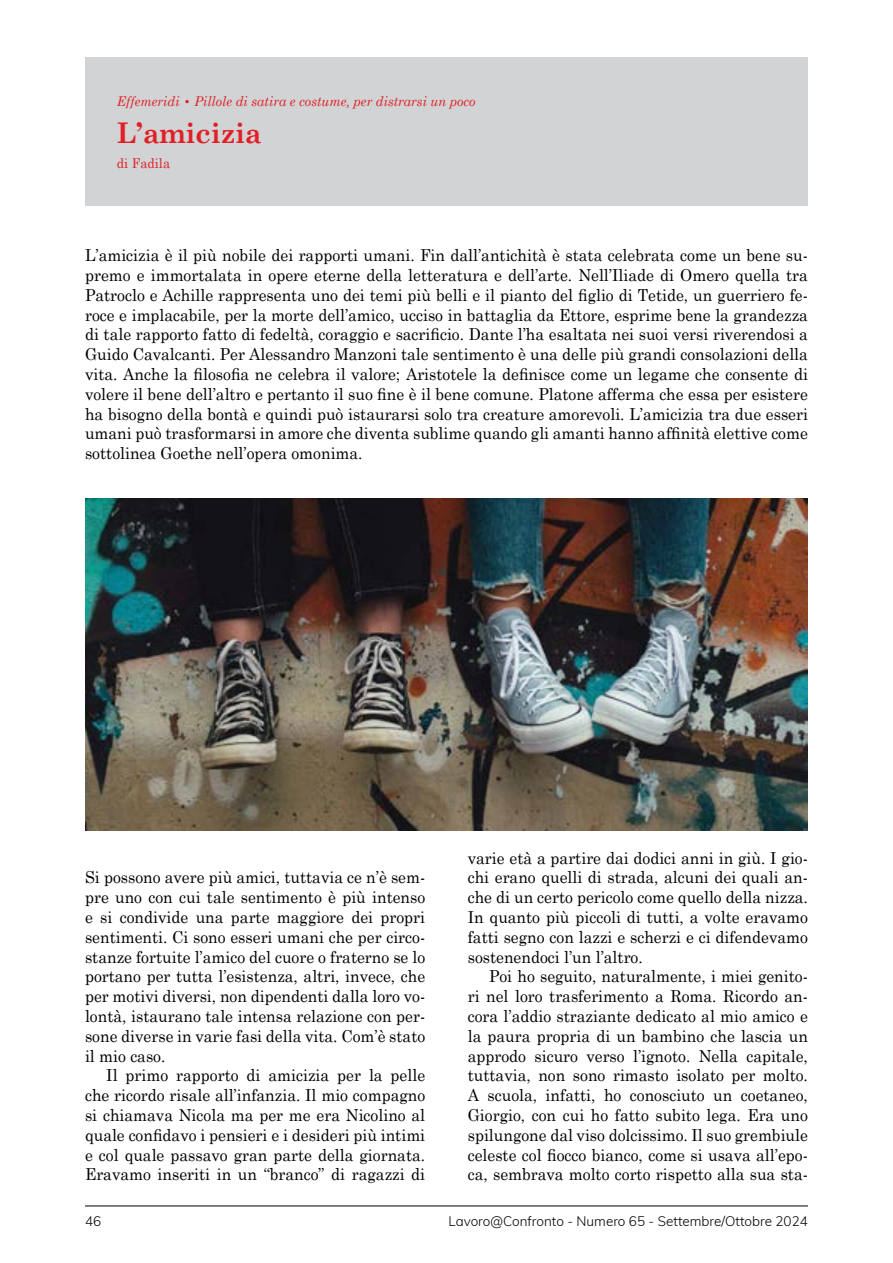
<style>
.page{position:relative;width:893px;height:1263px;background:#fff}
.page>*{position:absolute;margin:0;border:0;box-sizing:border-box;transform-origin:0 0}
.t1{font:700 28.5px "Century Schoolbook";color:#e21f26;scale:.95 1}
.t2{font:16.5px/19.8px "Century Schoolbook";color:#000;text-align:justify;scale:.95 1}
.t3{font:italic 13.5px "Century Schoolbook";color:#e21f26;scale:.95 1}
.t4{font:300 13.5px "Muli";color:#000}
.t5{font:13.5px "Century Schoolbook";color:#e21f26;scale:.95 1}
</style>
<div class="page">
<hr style="left:85px;top:1205px;width:723px;height:1px;background:#000">
<div style="left:85px;top:57px;width:723px;height:149px;background:#d1d3d4"></div>
<img style="left:85px;top:498px;width:723px;height:332px">
<p class="t3" style="left:117px;top:93px;width:379px">Effemeridi • Pillole di satira e costume, per distrarsi un poco</p>
<h1 class="t1" style="left:117px;top:115px;width:154px">L’amicizia</h1>
<p class="t5" style="left:117px;top:154px;width:58px">di Fadila</p>
<p class="t2" style="left:85px;top:245px;width:762px">L’amicizia è il più nobile dei rapporti umani. Fin dall’antichità è stata celebrata come un bene su&shy;premo e immortalata in opere eterne della letteratura e dell’arte. Nell’Iliade di Omero quella tra Patroclo e Achille rappresenta uno dei temi più belli e il pianto del figlio di Tetide, un guerriero fe&shy;roce e implacabile, per la morte dell’amico, ucciso in battaglia da Ettore, esprime bene la grandezza di tale rapporto fatto di fedeltà, coraggio e sacrificio. Dante l’ha esaltata nei suoi versi riverendosi a Guido Cavalcanti. Per Alessandro Manzoni tale sentimento è una delle più grandi consolazioni della vita. Anche la filosofia ne celebra il valore; Aristotele la definisce come un legame che consente di volere il bene dell’altro e pertanto il suo fine è il bene comune. Platone afferma che essa per esistere ha bisogno della bontà e quindi può istaurarsi solo tra creature amorevoli. L’amicizia tra due esseri umani può trasformarsi in amore che diventa sublime quando gli amanti hanno affinità elettive come sottolinea Goethe nell’opera omonima.</p>
<p class="t2" style="left:85px;top:867px;width:360px">Si possono avere più amici, tuttavia ce n’è sem&shy;pre uno con cui tale sentimento è più intenso e si condivide una parte maggiore dei propri sentimenti. Ci sono esseri umani che per circo&shy;stanze fortuite l’amico del cuore o fraterno se lo portano per tutta l’esistenza, altri, invece, che per motivi diversi, non dipendenti dalla loro vo&shy;lontà, istaurano tale intensa relazione con per&shy;sone diverse in varie fasi della vita. Com’è stato il mio caso.</p>
<p class="t2" style="left:85px;top:1065px;width:360px;text-indent:21px">Il primo rapporto di amicizia per la pelle che ricordo risale all’infanzia. Il mio compagno si chiamava Nicola ma per me era Nicolino al quale confidavo i pensieri e i desideri più intimi e col quale passavo gran parte della giornata.<br>Eravamo inseriti in un “branco” di ragazzi di</p>
<p class="t2" style="left:468px;top:847px;width:360px">varie età a partire dai dodici anni in giù. I gio&shy;chi erano quelli di strada, alcuni dei quali an&shy;che di un certo pericolo come quello della nizza.<br>In quanto più piccoli di tutti, a volte eravamo fatti segno con lazzi e scherzi e ci difendevamo sostenendoci l’un l’altro.</p>
<p class="t2" style="left:468px;top:966px;width:360px;text-indent:21px">Poi ho seguito, naturalmente, i miei genito&shy;ri nel loro trasferimento a Roma. Ricordo an&shy;cora l’addio straziante dedicato al mio amico e la paura propria di un bambino che lascia un approdo sicuro verso l’ignoto. Nella capitale, tuttavia, non sono rimasto isolato per molto.<br>A scuola, infatti, ho conosciuto un coetaneo, Giorgio, con cui ho fatto subito lega. Era uno spilungone dal viso dolcissimo. Il suo grembiule celeste col fiocco bianco, come si usava all’epo&shy;ca, sembrava molto corto rispetto alla sua sta-</p>
<p class="t4" style="left:85px;top:1213px;width:18px">46</p>
<p class="t4" style="left:448px;top:1213px;width:361px">Lavoro@Confronto - Numero 65 - Settembre/Ottobre 2024</p>
</div>
